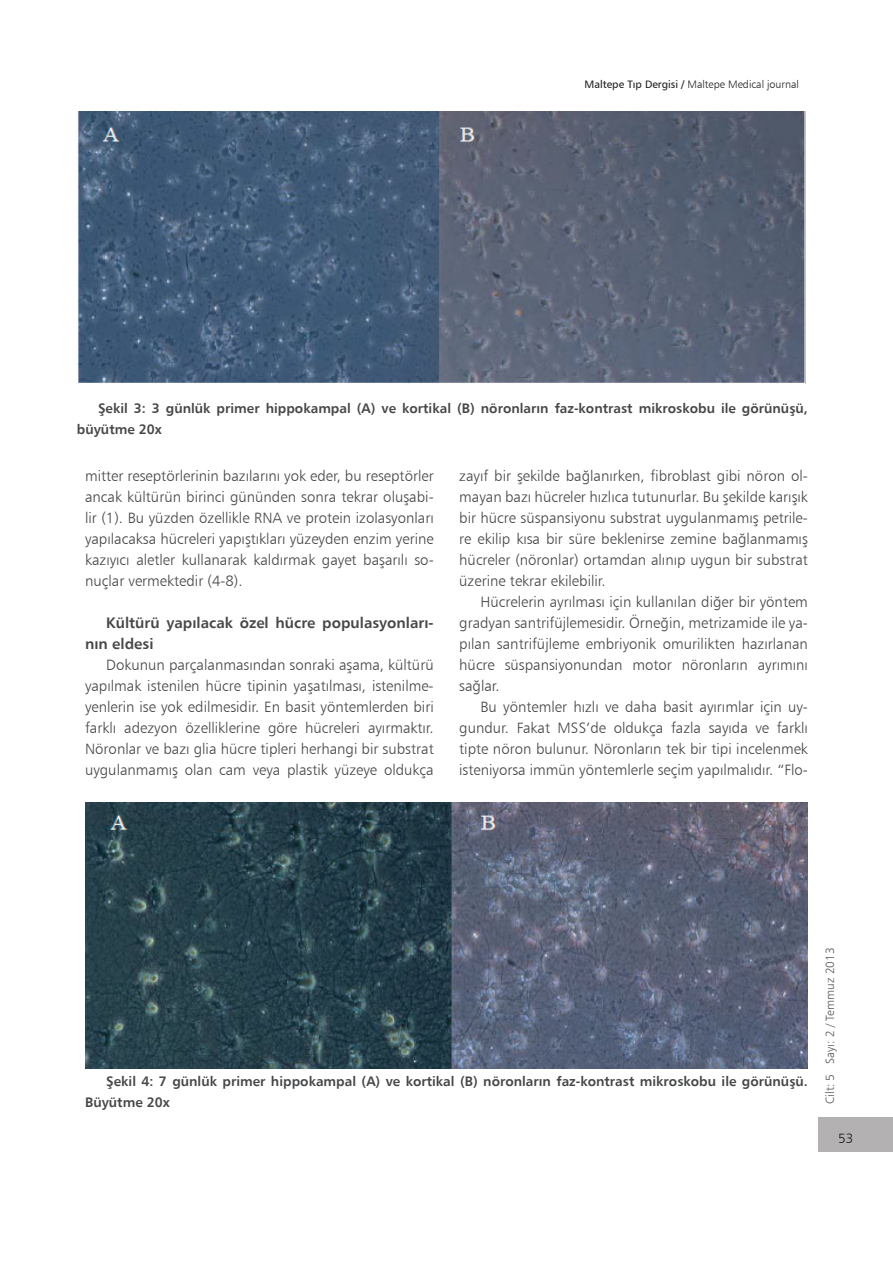
<style>
.page{position:relative;width:893px;height:1263px;background:#fff}
.page>*{position:absolute;margin:0;border:0;box-sizing:border-box;transform-origin:0 0}
.t1{font:15px/21px "Humanist 777 BT Light B";color:#464749;text-align:justify}
.t2{font:15px/21px "Humanist 777 BT Bold B";color:#464749}
.t3{font:13.5px/21px "Humanist 777 BT Bold B";color:#464749}
.t4{font:13.5px "Humanist 777 BT Light B";color:#231f20}
.t5{font:12px "Humanist 777 BT Light B";color:#5a5b5e}
.t6{font:10.8px "Humanist 777 BT Light B";color:#231f20}
.s1{font-family:"Humanist 777 BT Roman B"}
.s2{font-family:"Humanist 777 BT Bold B"}
</style>
<div class="page">
<div style="left:818px;top:1117px;width:75px;height:35px;background:#b3b1b2"></div>
<img style="left:78px;top:111px;width:728px;height:273px">
<img style="left:85px;top:802px;width:723px;height:266px">
<p class="t6" style="left:584px;top:78px;width:216px"><span class="s1">Maltepe Tıp Dergisi</span> <span class="s2">/</span> Maltepe Medical journal</p>
<p class="t3" style="left:77px;top:397px;width:733px;text-indent:21px">Şekil 3: 3 günlük primer hippokampal (A) ve kortikal (B) nöronların faz-kontrast mikroskobu ile görünüşü, büyütme 20x</p>
<p class="t1" style="left:85px;top:465px;width:350px">mitter reseptörlerinin bazılarını yok eder, bu reseptörler ancak kültürün birinci gününden sonra tekrar oluşabi&shy;lir (1). Bu yüzden özellikle RNA ve protein izolasyonları yapılacaksa hücreleri yapıştıkları yüzeyden enzim yerine kazıyıcı aletler kullanarak kaldırmak gayet başarılı so&shy;nuçlar vermektedir (4-8).</p>
<p class="t2" style="left:85px;top:612px;width:350px;text-indent:21px">Kültürü yapılacak özel hücre populasyonları&shy;nın eldesi</p>
<p class="t1" style="left:85px;top:654px;width:350px;text-indent:21px">Dokunun parçalanmasından sonraki aşama, kültürü yapılmak istenilen hücre tipinin yaşatılması, istenilme&shy;yenlerin ise yok edilmesidir. En basit yöntemlerden biri farklı adezyon özelliklerine göre hücreleri ayırmaktır.<br>Nöronlar ve bazı glia hücre tipleri herhangi bir substrat uygulanmamış olan cam veya plastik yüzeye oldukça</p>
<p class="t1" style="left:459px;top:465px;width:350px">zayıf bir şekilde bağlanırken, fibroblast gibi nöron ol&shy;mayan bazı hücreler hızlıca tutunurlar. Bu şekilde karışık bir hücre süspansiyonu substrat uygulanmamış petrile&shy;re ekilip kısa bir süre beklenirse zemine bağlanmamış hücreler (nöronlar) ortamdan alınıp uygun bir substrat üzerine tekrar ekilebilir.</p>
<p class="t1" style="left:459px;top:591px;width:350px;text-indent:21px">Hücrelerin ayrılması için kullanılan diğer bir yöntem gradyan santrifüjlemesidir. Örneğin, metrizamide ile ya&shy;pılan santrifüjleme embriyonik omurilikten hazırlanan hücre süspansiyonundan motor nöronların ayrımını sağlar.</p>
<p class="t1" style="left:459px;top:696px;width:350px;text-indent:21px">Bu yöntemler hızlı ve daha basit ayırımlar için uy&shy;gundur. Fakat MSS’de oldukça fazla sayıda ve farklı tipte nöron bulunur. Nöronların tek bir tipi incelenmek isteniyorsa immün yöntemlerle seçim yapılmalıdır. “Flo-</p>
<p class="t3" style="left:85px;top:1071px;width:724px;text-indent:21px">Şekil 4: 7 günlük primer hippokampal (A) ve kortikal (B) nöronların faz-kontrast mikroskobu ile görünüşü.<br>Büyütme 20x</p>
<p class="t5" style="left:822px;top:1104px;width:158px;rotate:-90deg">Cilt: 5 Sayı: 2 / Temmuz 2013</p>
<p class="t4" style="left:838px;top:1129px;width:17px">53</p>
</div>
